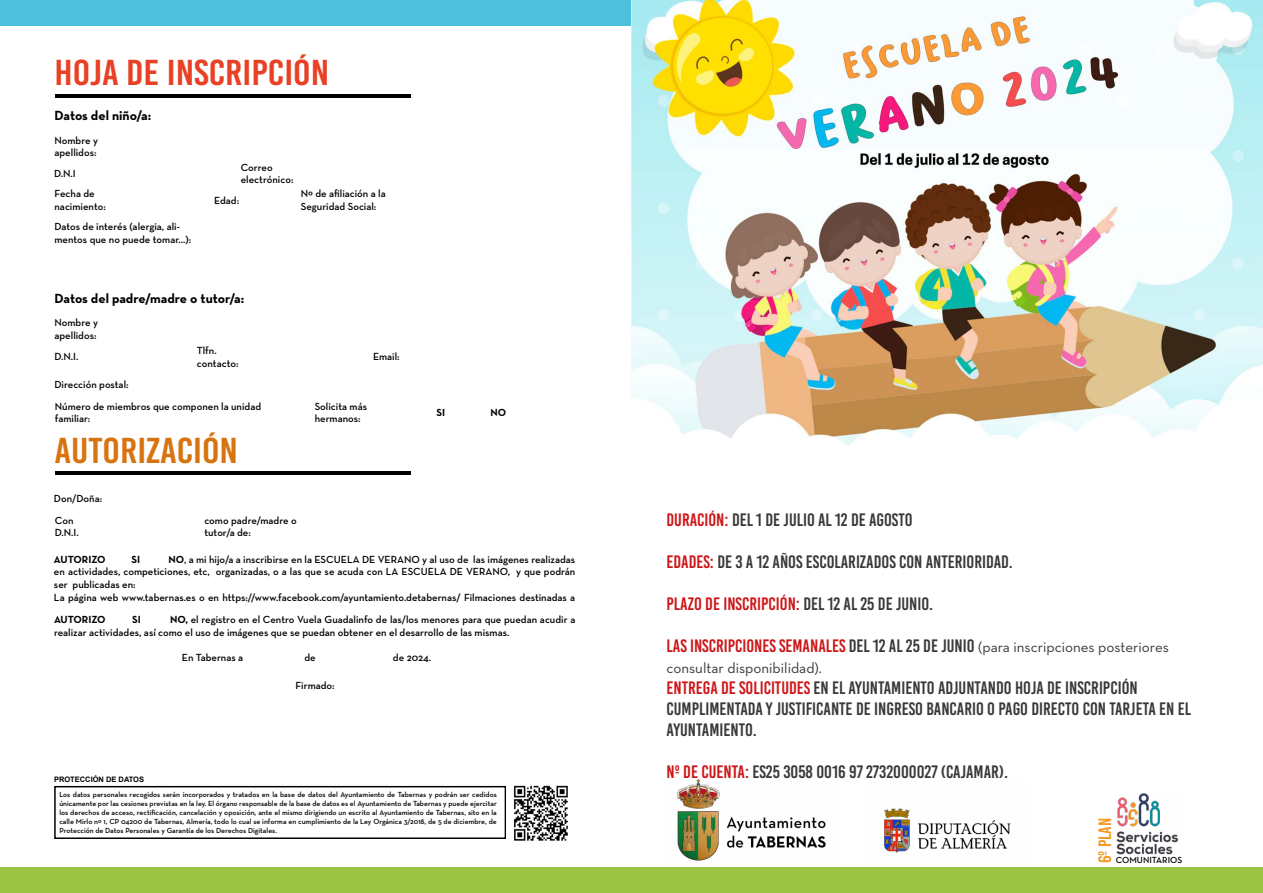
<style>
.page{position:relative;width:1263px;height:893px;background:#fff}
.page>*{position:absolute;margin:0;border:0;box-sizing:border-box;transform-origin:0 0}
.t1{font:36px "Bebas Kai";color:#e84125;scale:1.12 1}
.t2{font:36px "Bebas Kai";color:#d87410;scale:1.12 1}
.t3{font:18px/21px "Bebas Kai";color:#3a3938}
.t4{font:18px "Bebas Kai";color:#cd1719}
.t5{font:18px "Bebas Kai";color:#f4971e}
.t6{font:15px/21px "Neutra Text";color:#3a3938}
.t7{font:700 13.5px "Neutra Text";color:#000}
.t8{font:600 10.5px/12.6px "Neutra Text";color:#000}
.t9{font:700 10.5px "Neutra Text";color:#000}
.t10{font:600 9px "Neutra Text";color:#000}
.t11{font:600 7.5px/9px "Neutra Text";color:#000;text-align:justify}
.t12{font:700 7.5px "Arial";color:#000}
.s1{font-weight:700}
.s2{color:#cd1719}
.s3{color:#3a3938}
.s4{font-family:"Bebas Kai";font-size:18px;color:#cd1719}
.s5{font-family:"Bebas Kai";font-size:18px}
</style>
<div class="page">
<div style="left:631px;top:867px;width:632px;height:26px;background:#9dc544"></div>
<img style="left:676px;top:779px;width:150px;height:82px">
<img style="left:884px;top:808px;width:127px;height:45px">
<div style="left:0;top:0;width:631px;height:25px;background:#4dc0db"></div>
<div style="left:54px;top:786px;width:452px;height:53px;border:2px solid #000"></div>
<img style="left:514px;top:785px;width:54px;height:56px">
<hr style="left:55px;top:94px;width:356px;height:4px;background:#000">
<hr style="left:55px;top:471px;width:356px;height:4px;background:#000">
<img style="left:631px;top:0;width:632px;height:444px">
<img style="left:1116px;top:793px;width:63px;height:62px">
<div style="left:0;top:867px;width:631px;height:26px;background:#9dc544"></div>
<h1 class="t1" style="left:55px;top:53px;width:247px">HOJA DE INSCRIPCIÓN</h1>
<p class="t7" style="left:55px;top:107px;width:98px">Datos del niño/a:</p>
<p class="t8" style="left:55px;top:134px;width:45px">Nombre y apellidos:</p>
<p class="t8" style="left:54px;top:167px;width:23px">D.N.I</p>
<p class="t8" style="left:241px;top:161px;width:54px">Correo electrónico:</p>
<p class="t8" style="left:55px;top:187px;width:53px">Fecha de nacimiento:</p>
<p class="t8" style="left:301px;top:187px;width:87px">Nº de afiliación a la<br>Seguridad Social:</p>
<p class="t8" style="left:55px;top:220px;width:138px">Datos de interés (alergia, ali&shy;mentos que no puede tomar...):</p>
<p class="t8" style="left:214px;top:194px;width:27px">Edad:</p>
<p class="t7" style="left:55px;top:290px;width:191px">Datos del padre/madre o tutor/a:</p>
<p class="t8" style="left:55px;top:316px;width:45px">Nombre y apellidos:</p>
<p class="t8" style="left:55px;top:350px;width:26px">D.N.I.</p>
<p class="t8" style="left:197px;top:344px;width:43px">Tlfn. contacto:</p>
<p class="t8" style="left:373px;top:350px;width:28px">Email:</p>
<p class="t8" style="left:55px;top:374px;width:208px;line-height:21.5px">Dirección postal:<br>Número de miembros que componen la unidad</p>
<p class="t8" style="left:55px;top:412px;width:37px">familiar:</p>
<p class="t8" style="left:315px;top:399px;width:54px">Solicita más hermanos:</p>
<p class="t9" style="left:436px;top:406px;width:10px">SI</p>
<p class="t9" style="left:491px;top:406px;width:17px">NO</p>
<h1 class="t2" style="left:55px;top:431px;width:165px">AUTORIZACIÓN</h1>
<p class="t8" style="left:54px;top:488px;width:50px;line-height:21.5px">Don/Doña:<br>Con</p>
<p class="t8" style="left:55px;top:526px;width:26px">D.N.I.</p>
<p class="t8" style="left:204px;top:514px;width:94px">como padre/madre o tutor/a de:</p>
<p class="t8" style="left:54px;top:553px;width:523px;text-indent:114px"><span class="s1">NO</span>, a mi hijo/a a inscribirse en la ESCUELA DE VERANO y al uso de las imágenes realizadas en actividades, competiciones, etc, organizadas, o a las que se acuda con LA ESCUELA DE VERANO, y que podrán ser publicadas en:<br>La página web www.tabernas.es o en https://www.facebook.com/ayuntamiento.detabernas/ Filmaciones destinadas a</p>
<p class="t9" style="left:54px;top:553px;width:53px">AUTORIZO</p>
<p class="t9" style="left:131px;top:553px;width:10px">SI</p>
<p class="t8" style="left:54px;top:613px;width:523px;text-indent:116px"><span class="s1">NO,</span> el registro en el Centro Vuela Guadalinfo de las/los menores para que puedan acudir a realizar actividades, así como el uso de imágenes que se puedan obtener en el desarrollo de las mismas.</p>
<p class="t9" style="left:54px;top:613px;width:53px">AUTORIZO</p>
<p class="t9" style="left:132px;top:613px;width:10px">SI</p>
<p class="t12" style="left:54px;top:774px;width:92px">PROTECCIÓN DE DATOS</p>
<p class="t8" style="left:182px;top:651px;width:63px">En Tabernas a</p>
<p class="t8" style="left:305px;top:651px;width:13px">de</p>
<p class="t8" style="left:393px;top:651px;width:40px">de 2024.</p>
<p class="t8" style="left:296px;top:679px;width:41px">Firmado:</p>
<p class="t11" style="left:59px;top:790px;width:439px">Los datos personales recogidos serán incorporados y tratados en la base de datos del Ayuntamiento de Tabernas y podrán ser cedidos únicamente por las cesiones previstas en la ley. El órgano responsable de la base de datos es el Ayuntamiento de Tabernas y puede ejercitar los derechos de acceso, rectificación, cancelación y oposición, ante el mismo dirigiendo un escrito al Ayuntamiento de Tabernas, sito en la calle Mirlo nº 1, CP 04200 de Tabernas, Almería, todo lo cual se informa en cumplimiento de la Ley Orgánica 3/2018, de 5 de diciembre, de Protección de Datos Personales y Garantía de los Derechos Digitales.</p>
<h2 class="t3" style="left:666px;top:509px;width:247px"><span class="s2">DURACIÓN:</span> DEL 1 DE JULIO AL 12 DE AGOSTO</h2>
<h2 class="t3" style="left:666px;top:551px;width:348px"><span class="s2">EDADES:</span> DE 3 A 12 AÑOS ESCOLARIZADOS CON ANTERIORIDAD.</h2>
<h2 class="t4" style="left:666px;top:594px;width:268px">PLAZO DE INSCRIPCIÓN: <span class="s3">DEL 12 AL 25 DE JUNIO.</span></h2>
<h3 class="t6" style="left:666px;top:636px;width:504px"><span class="s4">LAS INSCRIPCIONES SEMANALES</span> <span class="s5">DEL 12 AL 25 DE JUNIO</span> (para inscripciones posteriores consultar disponibilidad).</h3>
<h2 class="t3" style="left:666px;top:677px;width:526px"><span class="s2">ENTREGA DE SOLICITUDES</span> EN EL AYUNTAMIENTO ADJUNTANDO HOJA DE INSCRIPCIÓN<br>CUMPLIMENTADA Y JUSTIFICANTE DE INGRESO BANCARIO O PAGO DIRECTO CON TARJETA EN EL<br>AYUNTAMIENTO.</h2>
<h2 class="t3" style="left:666px;top:761px;width:343px"><span class="s2">Nº DE CUENTA:</span> ES25 3058 0016 97 2732000027 (CAJAMAR).</h2>
<h2 class="t5" style="left:1095px;top:863px;width:47px;rotate:-90deg">6º PLAN</h2>
<p class="t10" style="left:1116px;top:854px;width:68px">COMUNITARIOS</p>
</div>
